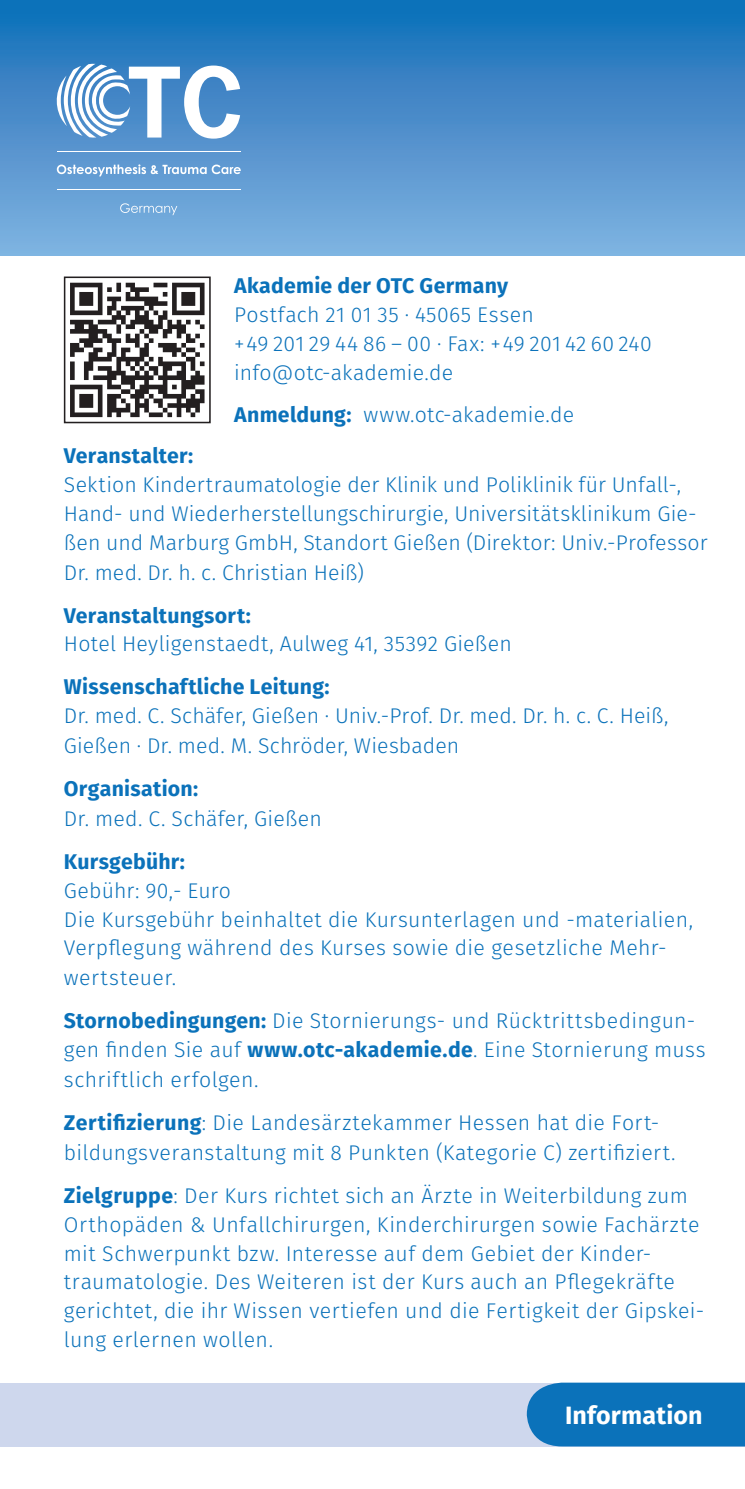
<style>
.page{position:relative;width:745px;height:1489px;background:#fff}
.page>*{position:absolute;margin:0;border:0;box-sizing:border-box;transform-origin:0 0}
.t1{font:700 25px "Fira Sans";letter-spacing:.005em;color:#fff}
.t2{font:300 21.25px/28.8px "Fira Sans";letter-spacing:.015em;color:#0b72ba}
.t3{font:700 21.25px "Fira Sans";letter-spacing:.01em;color:#0b72ba}
.s1{font-weight:700}
</style>
<div class="page">
<div style="left:0;top:0;width:744px;height:255px;background:linear-gradient(to bottom,#106db7,#85b2e0)"></div>
<div style="left:0;top:1382px;width:744px;height:64px;background:#ced7ed"></div>
<div style="left:526px;top:1382px;width:218px;height:64px;background:#0b72ba"></div>
<svg style="left:57px;top:64px;width:183px;height:75px"></svg>
<hr style="left:57px;top:151px;width:183px;height:1px;background:#fff">
<hr style="left:57px;top:190px;width:183px;height:1px;background:#fff">
<svg style="left:57px;top:164px;width:183px;height:12px"></svg>
<svg style="left:120px;top:203px;width:57px;height:12px"></svg>
<svg style="left:63px;top:276px;width:148px;height:148px"></svg>
<p class="t3" style="left:234px;top:268px;width:275px">Akademie der OTC Germany</p>
<p class="t2" style="left:234px;top:300px;width:419px">Postfach 21 01 35 · 45065 Essen<br>+49 201 29 44 86 – 00 · Fax: +49 201 42 60 240 info@otc-akademie.de</p>
<p class="t2" style="left:234px;top:400px;width:341px"><span class="s1">Anmeldung:</span> www.otc-akademie.de</p>
<p class="t3" style="left:64px;top:438px;width:131px">Veranstalter:</p>
<p class="t2" style="left:64px;top:470px;width:645px">Sektion Kindertraumatologie der Klinik und Poliklinik für Unfall-, Hand- und Wiederherstellungschirurgie, Universitätsklinikum Gie&shy;ßen und Marburg GmbH, Standort Gießen (Direktor: Univ.-Professor Dr. med. Dr. h. c. Christian Heiß)</p>
<p class="t3" style="left:64px;top:597px;width:188px">Veranstaltungsort:</p>
<p class="t2" style="left:64px;top:629px;width:449px">Hotel Heyligenstaedt, Aulweg 41, 35392 Gießen</p>
<p class="t3" style="left:64px;top:669px;width:267px">Wissenschaftliche Leitung:</p>
<p class="t2" style="left:64px;top:700px;width:605px;line-height:30px">Dr. med. C. Schäfer, Gießen · Univ.-Prof. Dr. med. Dr. h. c. C. Heiß,<br>Gießen · Dr. med. M. Schröder, Wiesbaden</p>
<p class="t3" style="left:64px;top:770px;width:136px">Organisation:</p>
<p class="t2" style="left:64px;top:804px;width:259px">Dr. med. C. Schäfer, Gießen</p>
<p class="t3" style="left:64px;top:843px;width:122px">Kursgebühr:</p>
<p class="t2" style="left:64px;top:875px;width:630px">Gebühr: 90,- Euro<br>Die Kursgebühr beinhaltet die Kursunterlagen und -materialien, Verpflegung während des Kurses sowie die gesetzliche Mehr&shy;wertsteuer.</p>
<p class="t2" style="left:64px;top:1006px;width:643px;line-height:29.5px"><span class="s1">Stornobedingungen:</span> Die Stornierungs- und Rücktrittsbedingun&shy;gen finden Sie auf <span class="s1">www.otc-akademie.de</span>. Eine Stornierung muss schriftlich erfolgen.</p>
<p class="t2" style="left:64px;top:1107px;width:613px;line-height:30px"><span class="s1">Zertifizierung</span>: Die Landesärztekammer Hessen hat die Fort&shy;bildungsveranstaltung mit 8 Punkten (Kategorie C) zertifiziert.</p>
<p class="t2" style="left:64px;top:1181px;width:641px"><span class="s1">Zielgruppe</span>: Der Kurs richtet sich an Ärzte in Weiterbildung zum Orthopäden &amp; Unfallchirurgen, Kinderchirurgen sowie Fachärzte mit Schwerpunkt bzw. Interesse auf dem Gebiet der Kinder&shy;traumatologie. Des Weiteren ist der Kurs auch an Pflegekräfte gerichtet, die ihr Wissen vertiefen und die Fertigkeit der Gipskei&shy;lung erlernen wollen.</p>
<p class="t1" style="left:564px;top:1394px;width:139px">Information</p>
</div>
